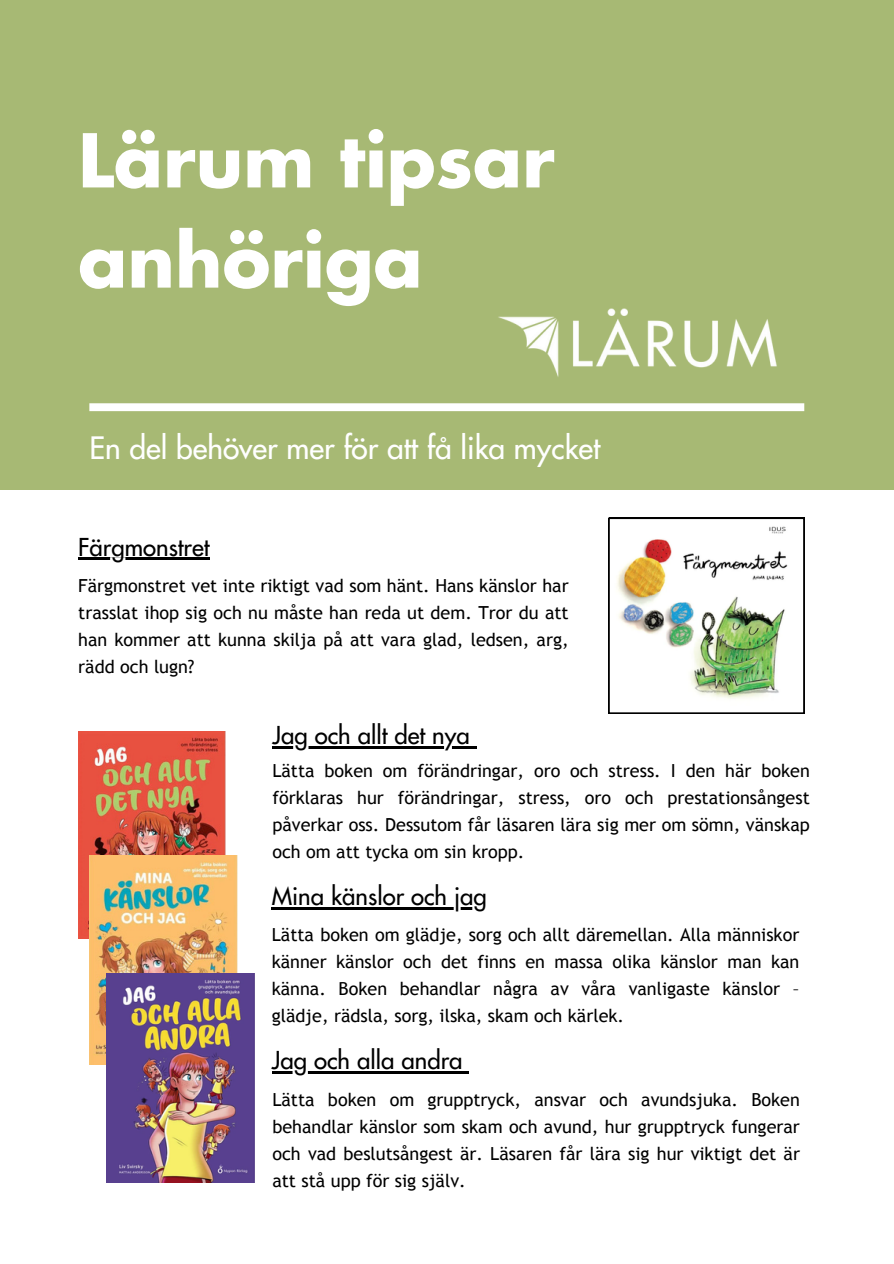
<style>
.page{position:relative;width:894px;height:1264px;background:#fff}
.page>*{position:absolute;margin:0;border:0;box-sizing:border-box;transform-origin:0 0}
.t1{font:700 72px/100.2px "Futura Std";color:#fff}
.t2{font:500 30px "Futura Std";color:#fff}
.t3{font:500 24px "Futura Std";color:#000}
.t4{font:18px/27px "Trebuchet MS";color:#000;text-align:justify}
</style>
<div class="page">
<div style="left:0;top:0;width:893px;height:1263px;background:#a7b974"></div>
<div style="left:0;top:489px;width:893px;height:774px;background:#fff"></div>
<div style="left:89px;top:403px;width:715px;height:8px;background:#fff"></div>
<img style="left:464px;top:308px;width:341px;height:102px">
<img style="left:78px;top:731px;width:148px;height:207px">
<img style="left:89px;top:855px;width:149px;height:209px">
<img style="left:608px;top:518px;width:196px;height:195px">
<img style="left:106px;top:973px;width:149px;height:209px">
<hr style="left:272px;top:746px;width:197px;height:2px;background:#000">
<svg style="left:469px;top:746px;width:7px;height:2px"></svg>
<hr style="left:272px;top:907px;width:215px;height:2px;background:#000">
<hr style="left:78px;top:558px;width:131px;height:2px;background:#000">
<hr style="left:272px;top:1071px;width:190px;height:2px;background:#000">
<svg style="left:462px;top:1071px;width:7px;height:2px"></svg>
<p class="t1" style="left:78px;top:114px;width:478px">Lärum tipsar anhöriga</p>
<h1 class="t2" style="left:89px;top:434px;width:512px">En del behöver mer för att få lika mycket</h1>
<p class="t3" style="left:78px;top:535px;width:133px">Färgmonstret</p>
<p class="t4" style="left:78px;top:572px;width:492px">Färgmonstret vet inte riktigt vad som hänt. Hans känslor har trasslat ihop sig och nu måste han reda ut dem. Tror du att han kommer att kunna skilja på att vara glad, ledsen, arg, rädd och lugn?</p>
<p class="t3" style="left:272px;top:724px;width:199px">Jag och allt det nya</p>
<p class="t4" style="left:272px;top:757px;width:539px">Lätta boken om förändringar, oro och stress. I den här boken förklaras hur förändringar, stress, oro och prestationsångest påverkar oss. Dessutom får läsaren lära sig mer om sömn, vänskap och om att tycka om sin kropp.</p>
<h3 class="t3" style="left:272px;top:885px;width:216px">Mina känslor och jag</h3>
<h2 class="t4" style="left:272px;top:921px;width:529px">Lätta boken om glädje, sorg och allt däremellan. Alla människor känner känslor och det finns en massa olika känslor man kan känna. Boken behandlar några av våra vanligaste känslor – glädje, rädsla, sorg, ilska, skam och kärlek.</h2>
<p class="t3" style="left:272px;top:1049px;width:192px">Jag och alla andra</p>
<p class="t4" style="left:272px;top:1085px;width:529px">Lätta boken om grupptryck, ansvar och avundsjuka. Boken behandlar känslor som skam och avund, hur grupptryck fungerar och vad beslutsångest är. Läsaren får lära sig hur viktigt det är att stå upp för sig själv.</p>
</div>
